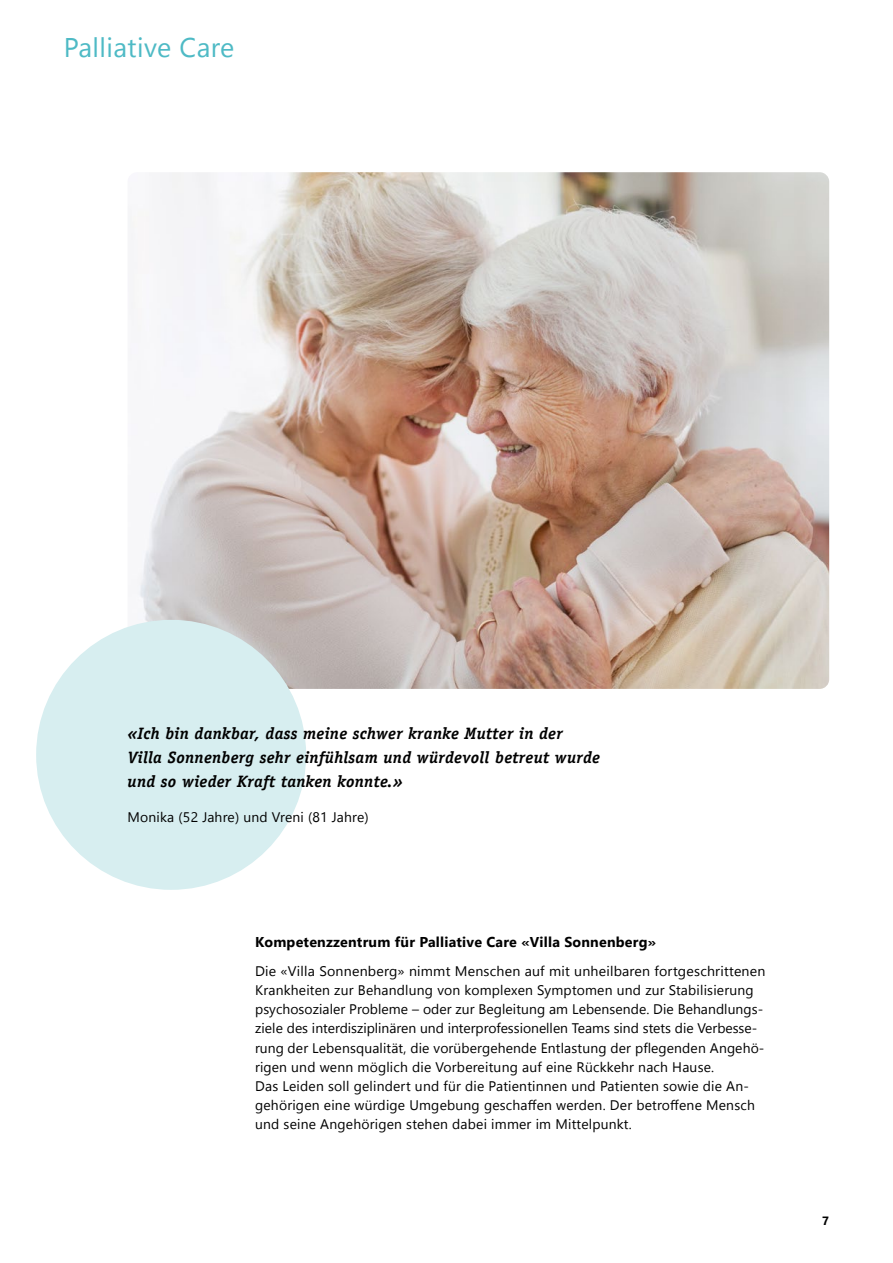
<style>
.page{position:relative;width:893px;height:1263px;background:#fff}
.page>*{position:absolute;margin:0;border:0;box-sizing:border-box;transform-origin:0 0}
.t1{font:27px "Segoe UI";letter-spacing:.015em;color:#4ebac5}
.t2{font:italic 700 16.5px/24px "Officina Serif Std";letter-spacing:.015em;color:#000}
.t3{font:700 14.25px "Segoe UI";letter-spacing:.015em;color:#000}
.t4{font:13.8px/19.2px "Segoe UI";letter-spacing:.015em;color:#000}
.t5{font:700 12px "Segoe UI";color:#000}
</style>
<div class="page">
<img style="left:128px;top:172px;width:701px;height:517px">
<div style="left:36px;top:620px;width:270px;height:270px;background:#d7eef0;border-radius:50%"></div>
<h1 class="t1" style="left:64px;top:27px;width:172px">Palliative Care</h1>
<p class="t2" style="left:128px;top:721px;width:474px">«Ich bin dankbar, dass meine schwer kranke Mutter in der<br>Villa Sonnenberg sehr einfühlsam und würdevoll betreut wurde und so wieder Kraft tanken konnte.»</p>
<p class="t4" style="left:128px;top:807px;width:243px">Monika (52 Jahre) und Vreni (81 Jahre)</p>
<p class="t3" style="left:255px;top:931px;width:402px">Kompetenzzentrum für Palliative Care «Villa Sonnenberg»</p>
<p class="t4" style="left:255px;top:961px;width:512px">Die «Villa Sonnenberg» nimmt Menschen auf mit unheilbaren fortgeschrittenen Krankheiten zur Behandlung von komplexen Symptomen und zur Stabilisierung psychosozialer Probleme – oder zur Begleitung am Lebensende. Die Behandlungs&shy;ziele des interdisziplinären und interprofessionellen Teams sind stets die Verbesse&shy;rung der Lebensqualität, die vorübergehende Entlastung der pflegenden Angehö&shy;rigen und wenn möglich die Vorbereitung auf eine Rückkehr nach Hause.<br>Das Leiden soll gelindert und für die Patientinnen und Patienten sowie die An&shy;gehörigen eine würdige Umgebung geschaffen werden. Der betroffene Mensch und seine Angehörigen stehen dabei immer im Mittelpunkt.</p>
<p class="t5" style="left:822px;top:1211px;width:8px">7</p>
</div>
